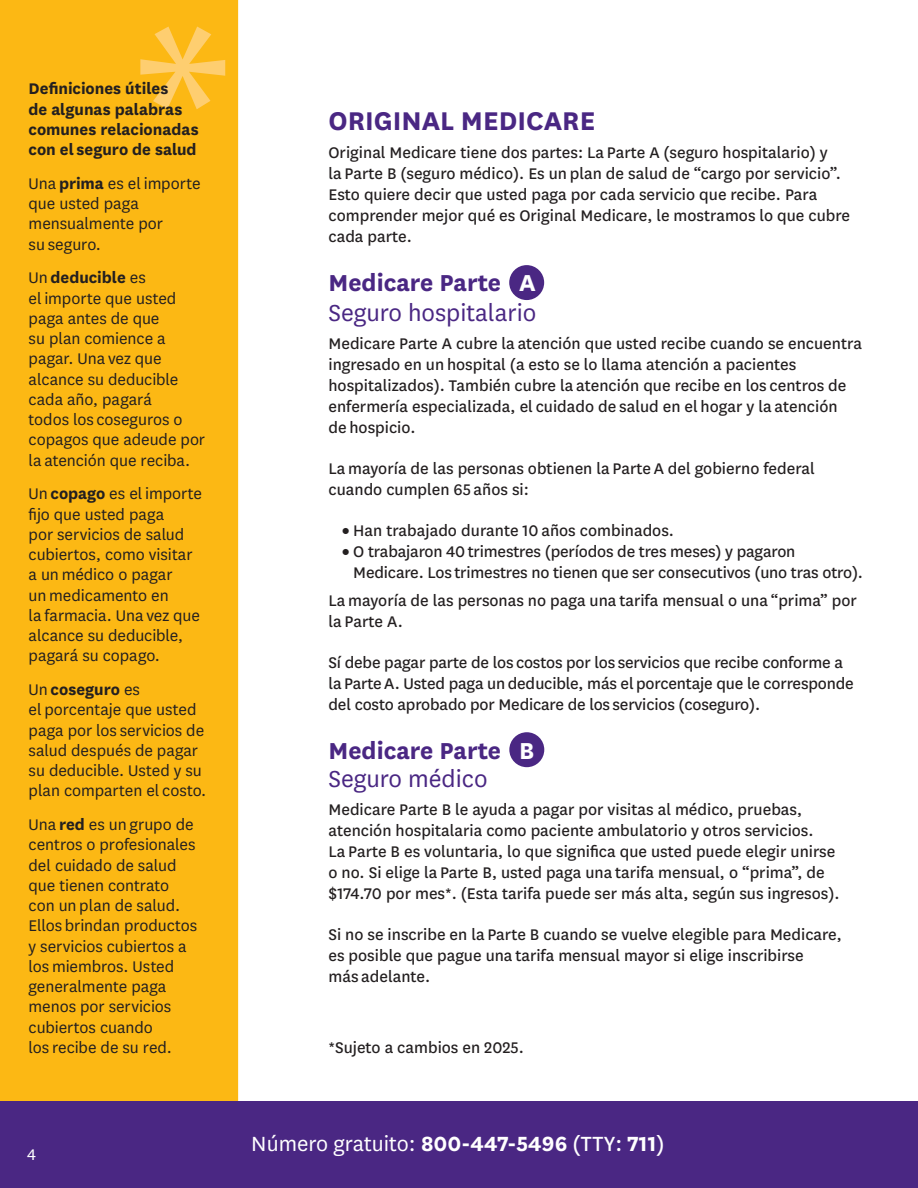
<style>
.page{position:relative;width:918px;height:1188px;background:#fff}
.page>*{position:absolute;margin:0;border:0;box-sizing:border-box;transform-origin:0 0}
.t1{font:700 30px "National";color:#4a2783}
.t2{font:27px/30px "National";color:#4a2783}
.t3{font:700 27px/28.5px "National";color:#4a2783}
.t4{font:24px "National";color:#fff}
.t5{font:18px/21px "National";color:#231f20}
.t6{font:18px/20.2px "National";letter-spacing:-.005em;color:#231f20}
.t7{font:700 18px/20.2px "National";color:#231f20}
.t8{font:18px "National";color:#fff}
.s1{font-weight:700}
.s2{font-weight:700;color:#fff}
.s3{font-weight:900}
.s4{color:#fff}
.s5{font-weight:400}
.s6{font-style:inherit}
</style>
<div class="page">
<div style="left:0;top:0;width:238px;height:1188px;background:#fcb814"></div>
<svg style="left:140px;top:27px;width:85px;height:82px"></svg>
<div style="left:509px;top:265px;width:35px;height:35px;background:#4a2783;border-radius:50%"></div>
<div style="left:509px;top:732px;width:35px;height:35px;background:#4a2783;border-radius:50%"></div>
<div style="left:0;top:1101px;width:918px;height:87px;background:#4a2783"></div>
<p class="t7" style="left:29px;top:78px;width:172px">Definiciones útiles<br>de algunas palabras comunes relacionadas con el seguro de salud</p>
<p class="t6" style="left:29px;top:173px;width:174px">Una <span class="s1">prima</span> es el importe que usted paga mensualmente por<br>su seguro.</p>
<p class="t6" style="left:29px;top:267px;width:178px">Un <span class="s1">deducible</span> es<br>el importe que usted paga antes de que<br>su plan comience a pagar. Una vez que alcance su deducible cada año, pagará<br>todos los coseguros o copagos que adeude por la atención que reciba.</p>
<p class="t6" style="left:29px;top:483px;width:175px">Un <span class="s1">copago</span> es el importe fijo que usted paga<br>por servicios de salud cubiertos, como visitar a un médico o pagar<br>un medicamento en<br>la farmacia. Una vez que alcance su deducible, pagará su copago.</p>
<p class="t6" style="left:29px;top:679px;width:179px">Un <span class="s1">coseguro</span> es<br>el porcentaje que usted paga por los servicios de salud después de pagar su deducible. Usted y su plan comparten el costo.</p>
<p class="t6" style="left:29px;top:814px;width:170px">Una <span class="s1">red</span> es un grupo de centros o profesionales del cuidado de salud que tienen contrato con un plan de salud.<br>Ellos brindan productos y servicios cubiertos a los miembros. Usted generalmente paga menos por servicios cubiertos cuando<br>los recibe de su red.</p>
<p class="t8" style="left:27px;top:1143px;width:10px">4</p>
<h2 class="t1" style="left:328px;top:100px;width:268px">ORIGINAL MEDICARE</h2>
<p class="t5" style="left:328px;top:141px;width:523px">Original Medicare tiene dos partes: La Parte A (seguro hospitalario) y<br>la Parte B (seguro médico). Es un plan de salud de “cargo por servicio”.<br>Esto quiere decir que usted paga por cada servicio que recibe. Para comprender mejor qué es Original Medicare, le mostramos lo que cubre cada parte.</p>
<h3 class="t2" style="left:328px;top:267px;width:209px"><span class="s1">Medicare Parte</span> <span class="s2">A<br></span>Seguro hospitalario</h3>
<p class="t5" style="left:328px;top:332px;width:535px">Medicare Parte A cubre la atención que usted recibe cuando se encuentra ingresado en un hospital (a esto se lo llama atención a pacientes hospitalizados). También cubre la atención que recibe en los centros de enfermería especializada, el cuidado de salud en el hogar y la atención<br>de hospicio.</p>
<p class="t5" style="left:328px;top:457px;width:488px">La mayoría de las personas obtienen la Parte A del gobierno federal cuando cumplen 65 años si:</p>
<p class="t5" style="left:342px;top:519px;width:334px"><span class="s3">•</span> Han trabajado durante 10 años combinados.</p>
<p class="t5" style="left:353px;top:540px;width:511px;text-indent:-11px"><span class="s3">•</span> O trabajaron 40 trimestres (períodos de tres meses) y pagaron<br>Medicare. Los trimestres no tienen que ser consecutivos (uno tras otro).</p>
<p class="t5" style="left:328px;top:589px;width:530px">La mayoría de las personas no paga una tarifa mensual o una “prima” por la Parte A.</p>
<p class="t5" style="left:328px;top:651px;width:527px">Sí debe pagar parte de los costos por los servicios que recibe conforme a la Parte A. Usted paga un deducible, más el porcentaje que le corresponde del costo aprobado por Medicare de los servicios (coseguro).</p>
<h3 class="t3" style="left:328px;top:734px;width:207px">Medicare Parte <span class="s4">B<br></span><span class="s5">Seguro médico</span></h3>
<p class="t5" style="left:328px;top:798px;width:513px">Medicare Parte B le ayuda a pagar por visitas al médico, pruebas, atención hospitalaria como paciente ambulatorio y otros servicios.<br>La Parte B es voluntaria, lo que significa que usted puede elegir unirse o no. Si elige la Parte B, usted paga una tarifa mensual, o “prima”, de $174.70 por mes*. (Esta tarifa puede ser más alta, según sus ingresos).</p>
<p class="t5" style="left:328px;top:924px;width:515px">Si no se inscribe en la Parte B cuando se vuelve elegible para Medicare, es posible que pague una tarifa mensual mayor si elige inscribirse<br>más adelante.</p>
<p class="t5" style="left:328px;top:1036px;width:197px">*Sujeto a cambios en 2025.</p>
<h3 class="t4" style="left:251px;top:1128px;width:415px">Número gratuito: <span class="s1">800-447-5496</span> <span class="s6">(TTY:</span> <span class="s1">711</span><span class="s6">)</span></h3>
</div>
